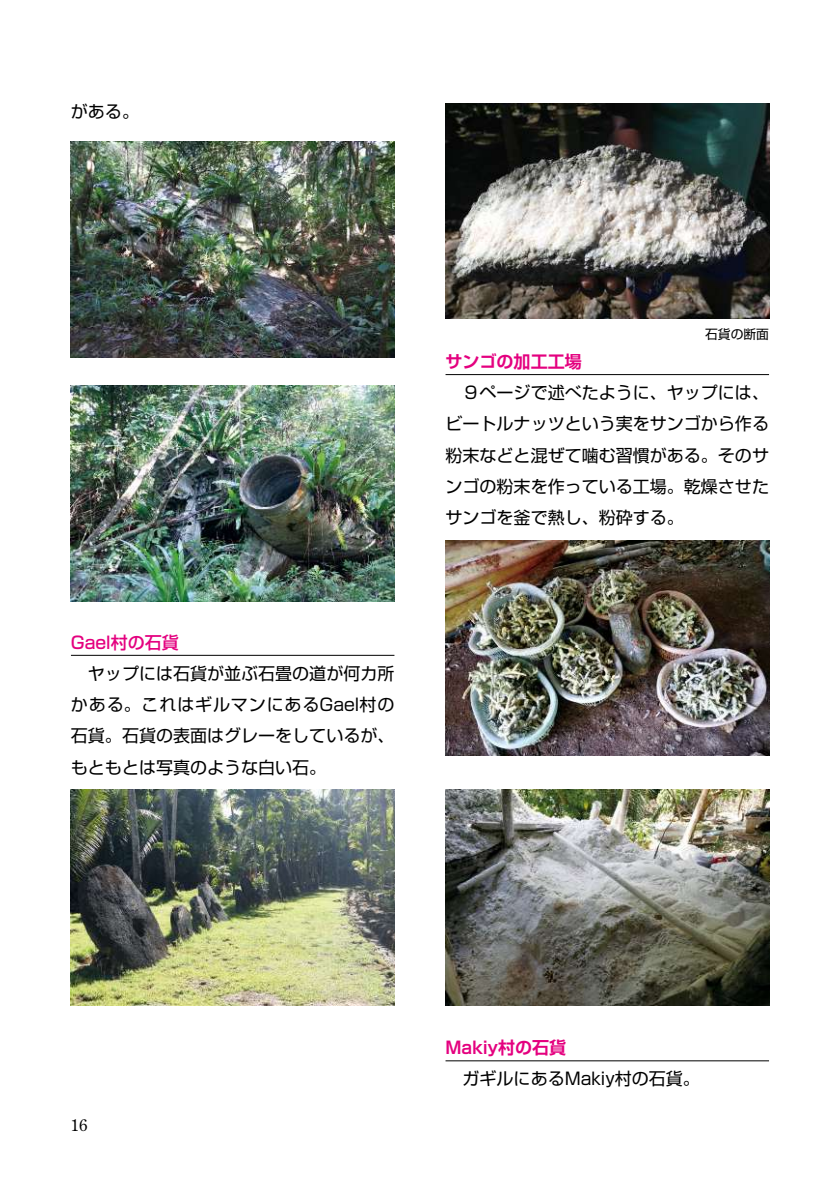
<style>
.page{position:relative;width:840px;height:1191px;background:#fff}
.page>*{position:absolute;margin:0;border:0;box-sizing:border-box;transform-origin:0 0}
.t1{font:17px/31.2px "Shin Go Pro";color:#000;text-align:justify}
.t2{font:700 17px "Shin Go Pro De";color:#e4007f}
.t3{font:500 17px "Shin Go Pro";color:#e4007f}
.t4{font:16.2px "Century Old Style Std";color:#000}
.t5{font:12.8px "Shin Go Pro";color:#000}
</style>
<div class="page">
<hr style="left:71px;top:655px;width:323px;height:1px;background:#000">
<hr style="left:445px;top:374px;width:323px;height:1px;background:#000">
<hr style="left:445px;top:1060px;width:323px;height:1px;background:#000">
<img style="left:71px;top:789px;width:323px;height:216px">
<img style="left:445px;top:540px;width:323px;height:215px">
<img style="left:445px;top:789px;width:323px;height:216px">
<img style="left:71px;top:142px;width:323px;height:215px">
<img style="left:71px;top:386px;width:323px;height:215px">
<img style="left:445px;top:103px;width:323px;height:216px">
<p class="t1" style="left:71px;top:94px;width:70px">がある。</p>
<p class="t3" style="left:71px;top:628px;width:109px">Gael村の石貨</p>
<p class="t1" style="left:71px;top:656px;width:325px">　ヤップには石貨が並ぶ石畳の道が何カ所かある。これはギルマンにあるGael村の石貨。石貨の表面はグレーをしているが、もともとは写真のような白い石。</p>
<p class="t5" style="left:704px;top:323px;width:65px">石貨の断面</p>
<p class="t2" style="left:445px;top:347px;width:138px">サンゴの加工工場</p>
<p class="t1" style="left:445px;top:375px;width:325px">　９ページで述べたように、ヤップには、ビートルナッツという実をサンゴから作る粉末などと混ぜて噛む習慣がある。そのサンゴの粉末を作っている工場。乾燥させたサンゴを釜で熱し、粉砕する。</p>
<p class="t4" style="left:71px;top:1114px;width:18px">16</p>
<p class="t2" style="left:445px;top:1033px;width:122px">Makiy村の石貨</p>
<p class="t1" style="left:445px;top:1061px;width:256px">　ガギルにあるMakiy村の石貨。</p>
</div>
